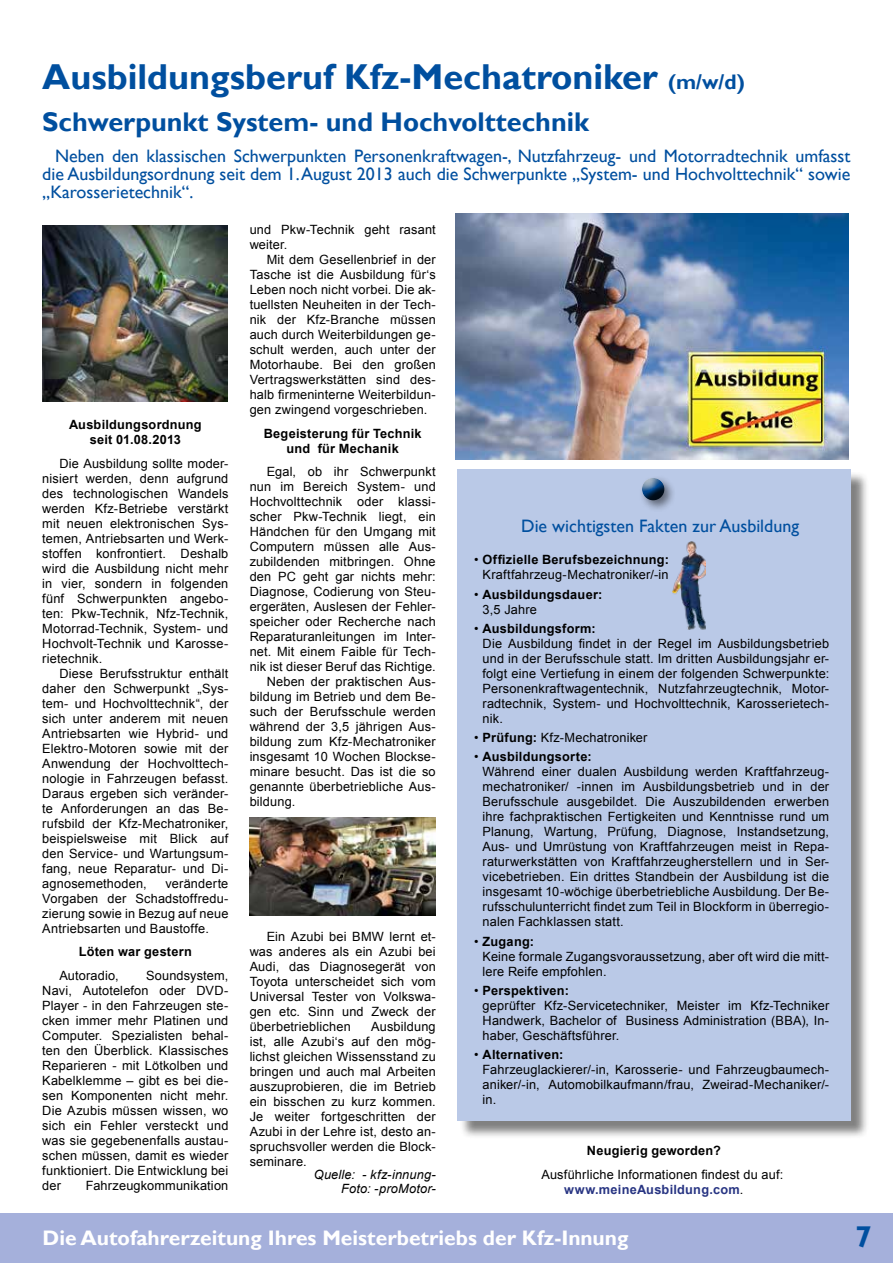
<style>
.page{position:relative;width:893px;height:1263px;background:#fff}
.page>*{position:absolute;margin:0;border:0;box-sizing:border-box;transform-origin:0 0}
.t1{font:700 36px "Gill Sans";color:#004f9f}
.t2{font:700 30px "Gill Sans";color:#004f9f}
.t3{font:700 27px "Gill Sans";color:#004f9f}
.t4{font:700 21px "Gill Sans";color:#fff}
.t5{font:18px/18px "Gill Sans";color:#004f9f;text-align:justify}
.t6{font:12.75px/15px "Arial";letter-spacing:.015em;color:#000;text-align:justify}
.t7{font:700 12.75px/15px "Arial";letter-spacing:.02em;color:#000;text-align:center}
.t8{font:italic 12.75px/13.5px "Arial";letter-spacing:.015em;color:#000;text-align:right}
.s1{font-size:21px}
.s2{font-weight:700}
.s3{font-weight:400}
.s4{font-weight:700;color:#283583}
</style>
<div class="page">
<div style="left:0;top:1214px;width:893px;height:49px;background:#a5b0db"></div>
<img style="left:455px;top:214px;width:393px;height:246px">
<div style="left:459px;top:471px;width:410px;height:668px;background:#000;opacity:.5"></div>
<div style="left:457px;top:469px;width:393px;height:651px;background:#bac9e7"></div>
<div style="left:639px;top:474px;width:38px;height:39px;background:#000;opacity:.5"></div>
<div style="left:628px;top:469px;width:49px;height:34px;background:#bac9e7"></div>
<div style="left:635px;top:476px;width:40px;height:27px;background:#000;opacity:.75"></div>
<img style="left:42px;top:225px;width:186px;height:177px">
<img style="left:250px;top:817px;width:186px;height:98px">
<img style="left:672px;top:541px;width:34px;height:89px">
<h1 class="t1" style="left:42px;top:55px;width:704px">Ausbildungsberuf Kfz-Mechatroniker <span class="s1">(m/w/d)</span></h1>
<h3 class="t3" style="left:42px;top:106px;width:548px">Schwerpunkt System- und Hochvolttechnik</h3>
<p class="t5" style="left:42px;top:147px;width:810px;text-indent:13px">Neben den klassischen Schwerpunkten Personenkraftwagen-, Nutzfahrzeug- und Motorradtechnik umfasst die Ausbildungsordnung seit dem 1. August 2013 auch die Schwerpunkte „System- und Hochvolttechnik“ sowie „Karosserietechnik“.</p>
<p class="t7" style="left:69px;top:418px;width:134px">Ausbildungsordnung seit 01.08.2013</p>
<p class="t6" style="left:42px;top:456px;width:188px;text-indent:17px">Die Ausbildung sollte moder&shy;nisiert werden, denn aufgrund des technologischen Wandels werden Kfz-Betriebe verstärkt mit neuen elektronischen Sys&shy;temen, Antriebsarten und Werk&shy;stoffen konfrontiert. Deshalb wird die Ausbildung nicht mehr in vier, sondern in folgenden fünf Schwerpunkten angebo&shy;ten: Pkw-Technik, Nfz-Technik, Motorrad-Technik, System- und Hochvolt-Technik und Karosse&shy;rietechnik.</p>
<p class="t6" style="left:42px;top:666px;width:188px;text-indent:17px">Diese Berufsstruktur enthält daher den Schwerpunkt „Sys&shy;tem- und Hochvolttechnik“, der sich unter anderem mit neuen Antriebsarten wie Hybrid- und Elektro-Motoren sowie mit der Anwendung der Hochvolttech&shy;nologie in Fahrzeugen befasst.<br>Daraus ergeben sich veränder&shy;te Anforderungen an das Be&shy;rufsbild der Kfz-Mechatroniker, beispielsweise mit Blick auf den Service- und Wartungsum&shy;fang, neue Reparatur- und Di&shy;agnosemethoden,</p>
<p class="t6" style="left:42px;top:876px;width:188px;text-indent:123px">veränderte Vorgaben der Schadstoffredu&shy;zierung sowie in Bezug auf neue Antriebsarten und Baustoffe.</p>
<p class="t7" style="left:79px;top:945px;width:115px">Löten war gestern</p>
<p class="t6" style="left:59px;top:968px;width:61px">Autoradio,</p>
<p class="t6" style="left:42px;top:968px;width:188px;text-indent:104px">Soundsystem, Navi, Autotelefon oder DVD-Player - in den Fahrzeugen ste&shy;cken immer mehr Platinen und Computer. Spezialisten behal&shy;ten den Überblick. Klassisches Reparieren - mit Lötkolben und Kabelklemme – gibt es bei die&shy;sen Komponenten nicht mehr.<br>Die Azubis müssen wissen, wo sich ein Fehler versteckt und was sie gegebenenfalls austau&shy;schen müssen, damit es wieder funktioniert. Die Entwicklung bei der</p>
<p class="t6" style="left:86px;top:1178px;width:144px">Fahrzeugkommunikation</p>
<p class="t6" style="left:250px;top:222px;width:188px">und Pkw-Technik geht rasant weiter.</p>
<p class="t6" style="left:250px;top:252px;width:188px;text-indent:17px">Mit dem Gesellenbrief in der Tasche ist die Ausbildung für‘s Leben noch nicht vorbei. Die ak&shy;tuellsten Neuheiten in der Tech&shy;nik der Kfz-Branche müssen auch durch Weiterbildungen ge&shy;schult werden, auch unter der Motorhaube. Bei den großen Vertragswerkstätten sind des&shy;halb firmeninterne Weiterbildun&shy;gen zwingend vorgeschrieben.</p>
<p class="t7" style="left:264px;top:426px;width:159px">Begeisterung für Technik und für Mechanik</p>
<p class="t6" style="left:267px;top:464px;width:171px">Egal, ob ihr Schwerpunkt</p>
<p class="t6" style="left:250px;top:479px;width:188px">nun im Bereich System- und</p>
<p class="t6" style="left:250px;top:494px;width:188px">Hochvolttechnik oder klassi-</p>
<p class="t6" style="left:250px;top:509px;width:188px">scher Pkw-Technik liegt, ein</p>
<p class="t6" style="left:250px;top:524px;width:188px">Händchen für den Umgang mit</p>
<p class="t6" style="left:250px;top:539px;width:188px">Computern müssen alle Aus-</p>
<p class="t6" style="left:250px;top:554px;width:188px">zubildenden mitbringen. Ohne</p>
<p class="t6" style="left:250px;top:569px;width:188px">den PC geht gar nichts mehr:</p>
<p class="t6" style="left:250px;top:584px;width:188px">Diagnose, Codierung von Steu-</p>
<p class="t6" style="left:250px;top:599px;width:188px">ergeräten, Auslesen der Fehler-</p>
<p class="t6" style="left:250px;top:614px;width:188px">speicher oder Recherche nach</p>
<p class="t6" style="left:250px;top:629px;width:188px">Reparaturanleitungen im Inter-</p>
<p class="t6" style="left:250px;top:644px;width:188px">net. Mit einem Faible für Tech-</p>
<p class="t6" style="left:250px;top:659px;width:188px">nik ist dieser Beruf das Richtige.</p>
<p class="t6" style="left:267px;top:674px;width:171px">Neben der praktischen Aus-</p>
<p class="t6" style="left:250px;top:689px;width:188px">bildung im Betrieb und dem Be-</p>
<p class="t6" style="left:250px;top:704px;width:188px">such der Berufsschule werden</p>
<p class="t6" style="left:250px;top:719px;width:188px">während der 3,5 jährigen Aus-</p>
<p class="t6" style="left:250px;top:734px;width:188px">bildung zum Kfz-Mechatroniker</p>
<p class="t6" style="left:250px;top:749px;width:188px">insgesamt 10 Wochen Blockse-</p>
<p class="t6" style="left:250px;top:764px;width:188px">minare besucht. Das ist die so</p>
<p class="t6" style="left:250px;top:779px;width:188px">genannte überbetriebliche Aus-</p>
<p class="t6" style="left:250px;top:794px;width:47px">bildung.</p>
<p class="t6" style="left:250px;top:929px;width:188px;text-indent:17px">Ein Azubi bei BMW lernt et&shy;was anderes als ein Azubi bei Audi, das Diagnosegerät von Toyota unterscheidet sich vom Universal Tester von Volkswa&shy;gen etc. Sinn und Zweck der überbetrieblichen</p>
<p class="t6" style="left:250px;top:1019px;width:188px;text-indent:122px">Ausbildung ist, alle Azubi‘s auf den mög&shy;lichst gleichen Wissensstand zu bringen und auch mal Arbeiten auszuprobieren, die im Betrieb ein bisschen zu kurz kommen.<br>Je weiter fortgeschritten der Azubi in der Lehre ist, desto an&shy;spruchsvoller werden die Block&shy;seminare.</p>
<p class="t8" style="left:314px;top:1168px;width:123px">Quelle: - kfz-innung-<br>Foto: -proMotor-</p>
<h3 class="t5" style="left:521px;top:518px;width:279px">Die wichtigsten Fakten zur Ausbildung</h3>
<p class="t6" style="left:474px;top:552px;width:196px;text-align:right">• <span class="s2">Offizielle Berufsbezeichnung:<br></span>Kraftfahrzeug-Mechatroniker/-in</p>
<p class="t7" style="left:483px;top:587px;width:121px;text-align:left;text-indent:-9px"><span class="s3">•</span> Ausbildungsdauer:<br><span class="s3">3,5 Jahre</span></p>
<p class="t6" style="left:483px;top:621px;width:348px;text-align:left;text-indent:-9px">• <span class="s2">Ausbildungsform:<br></span>Die Ausbildung findet in der Regel im Ausbildungsbetrieb und in der Berufsschule statt. Im dritten Ausbildungsjahr er&shy;folgt eine Vertiefung in einem der folgenden Schwerpunkte:<br>Personenkraftwagentechnik, Nutzfahrzeugtechnik, Motor&shy;radtechnik, System- und Hochvolttechnik, Karosserietech&shy;nik.</p>
<p class="t6" style="left:474px;top:730px;width:175px">• <span class="s2">Prüfung:</span> Kfz-Mechatroniker</p>
<p class="t6" style="left:483px;top:749px;width:348px;text-align:left;text-indent:-9px">• <span class="s2">Ausbildungsorte:<br></span>Während einer dualen Ausbildung werden Kraftfahrzeug&shy;mechatroniker/ -innen im Ausbildungsbetrieb und in der Berufsschule ausgebildet. Die Auszubildenden erwerben ihre fachpraktischen Fertigkeiten und Kenntnisse rund um Planung, Wartung, Prüfung, Diagnose, Instandsetzung, Aus- und Umrüstung von Kraftfahrzeugen meist in Repa&shy;raturwerkstätten von Kraftfahrzeugherstellern und in Ser&shy;vicebetrieben. Ein drittes Standbein der Ausbildung ist die insgesamt 10-wöchige überbetriebliche Ausbildung. Der Be&shy;rufsschulunterricht findet zum Teil in Blockform in überregio&shy;nalen Fachklassen statt.</p>
<p class="t6" style="left:483px;top:934px;width:348px;text-align:left;text-indent:-9px">• <span class="s2">Zugang:<br></span>Keine formale Zugangsvoraussetzung, aber oft wird die mitt&shy;lere Reife empfohlen.</p>
<p class="t6" style="left:483px;top:983px;width:348px;text-align:left;text-indent:-9px">• <span class="s2">Perspektiven:<br></span>geprüfter Kfz-Servicetechniker, Meister im Kfz-Techniker Handwerk, Bachelor of Business Administration (BBA), In&shy;haber, Geschäftsführer.</p>
<p class="t6" style="left:483px;top:1047px;width:348px;text-align:left;text-indent:-9px">• <span class="s2">Alternativen:<br></span>Fahrzeuglackierer/-in, Karosserie- und Fahrzeugbaumech&shy;aniker/-in, Automobilkaufmann/frau, Zweirad-Mechaniker/- in.</p>
<p class="t7" style="left:587px;top:1143px;width:135px">Neugierig geworden?</p>
<p class="t6" style="left:564px;top:1167px;width:221px;text-indent:-23px">Ausführliche Informationen findest du auf: <span class="s4">www.meineAusbildung.com</span>.</p>
<h3 class="t4" style="left:43px;top:1225px;width:587px">Die Autofahrerzeitung Ihres Meisterbetriebs der Kfz-Innung</h3>
<h2 class="t2" style="left:855px;top:1218px;width:18px">7</h2>
</div>
